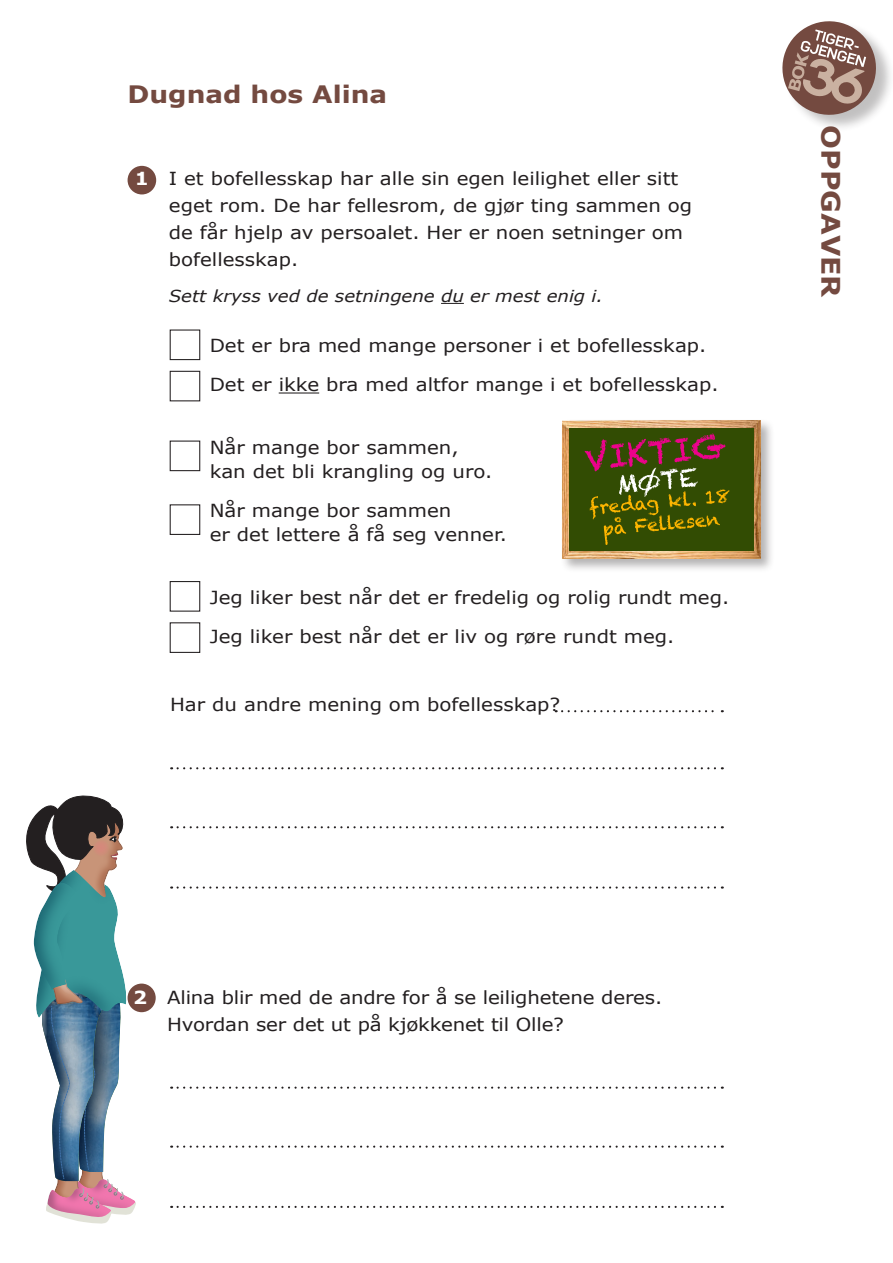
<style>
.page{position:relative;width:893px;height:1263px;background:#fff}
.page>*{position:absolute;margin:0;border:0;box-sizing:border-box;transform-origin:0 0}
.t1{font:700 25.5px "Verdana";color:#744a40;scale:1.1 1}
.Brød{font:700 24px "Verdana";color:#744a40;scale:1.1 1}
.Innrykk{font:18px/27px "Verdana";color:#231f20;scale:1.1 1}
.Innrykk-2{font:italic 16.5px "Verdana";color:#231f20;scale:1.1 1}
.s1{font-weight:700;color:#fff}
</style>
<div class="page">
<div style="left:784px;top:21px;width:109px;height:111px;background:#231f20;opacity:.28"></div>
<div style="left:128px;top:166px;width:28px;height:28px;background:#744a40;border-radius:50%"></div>
<svg style="left:441px;top:303px;width:23px;height:1px"></svg>
<div style="left:128px;top:983px;width:28px;height:29px;background:#744a40;border-radius:50%"></div>
<hr style="left:279px;top:392px;width:40px;height:1px;background:#231f20">
<div style="left:170px;top:329px;width:30px;height:31px;border:1px solid #231f20"></div>
<div style="left:170px;top:371px;width:30px;height:30px;border:1px solid #231f20"></div>
<div style="left:170px;top:441px;width:30px;height:30px;border:1px solid #231f20"></div>
<div style="left:170px;top:504px;width:30px;height:31px;border:1px solid #231f20"></div>
<div style="left:170px;top:581px;width:30px;height:31px;border:1px solid #231f20"></div>
<div style="left:170px;top:622px;width:30px;height:31px;border:1px solid #231f20"></div>
<svg style="left:178px;top:767px;width:545px;height:2px"></svg>
<svg style="left:556px;top:710px;width:167px;height:2px"></svg>
<svg style="left:178px;top:886px;width:545px;height:2px"></svg>
<svg style="left:178px;top:826px;width:545px;height:2px"></svg>
<svg style="left:178px;top:1086px;width:545px;height:3px"></svg>
<svg style="left:178px;top:1206px;width:545px;height:2px"></svg>
<svg style="left:178px;top:1145px;width:545px;height:3px"></svg>
<svg style="left:26px;top:795px;width:113px;height:429px"></svg>
<div style="left:560px;top:418px;width:215px;height:155px;background:#231f20;opacity:.34"></div>
<img style="left:562px;top:420px;width:199px;height:138px">
<div style="left:569px;top:428px;width:185px;height:122px;background:#324c03"></div>
<svg style="left:585px;top:434px;width:145px;height:111px"></svg>
<svg style="left:782px;top:21px;width:99px;height:99px"></svg>
<p class="Brød" style="left:128px;top:79px;width:238px">Dugnad hos Alina</p>
<p class="Innrykk" style="left:169px;top:165px;width:477px;text-indent:-34px"><span class="s1">1</span> I et bofellesskap har alle sin egen leilighet eller sitt eget rom. De har fellesrom, de gjør ting sammen og de får hjelp av persoalet. Her er noen setninger om bofellesskap.</p>
<p class="Innrykk-2" style="left:169px;top:285px;width:396px">Sett kryss ved de setningene du er mest enig i.</p>
<p class="Innrykk" style="left:210px;top:332px;width:453px">Det er bra med mange personer i et bofellesskap.</p>
<p class="Innrykk" style="left:210px;top:372px;width:464px">Det er ikke bra med altfor mange i et bofellesskap.</p>
<p class="Innrykk" style="left:210px;top:435px;width:259px;line-height:24px">Når mange bor sammen, kan det bli krangling og uro.</p>
<p class="Innrykk" style="left:210px;top:499px;width:272px;line-height:24px">Når mange bor sammen<br>er det lettere å få seg venner.</p>
<p class="Innrykk" style="left:210px;top:584px;width:474px">Jeg liker best når det er fredelig og rolig rundt meg.</p>
<p class="Innrykk" style="left:210px;top:624px;width:424px">Jeg liker best når det er liv og røre rundt meg.</p>
<p class="Innrykk" style="left:170px;top:691px;width:356px">Har du andre mening om bofellesskap?</p>
<h1 class="t1" style="left:847px;top:125px;width:158px;rotate:90deg">OPPGAVER</h1>
<p class="Innrykk" style="left:167px;top:984px;width:452px;text-indent:-34px"><span class="s1">2</span> Alina blir med de andre for å se leilighetene deres.<br>Hvordan ser det ut på kjøkkenet til Olle?</p>
</div>
